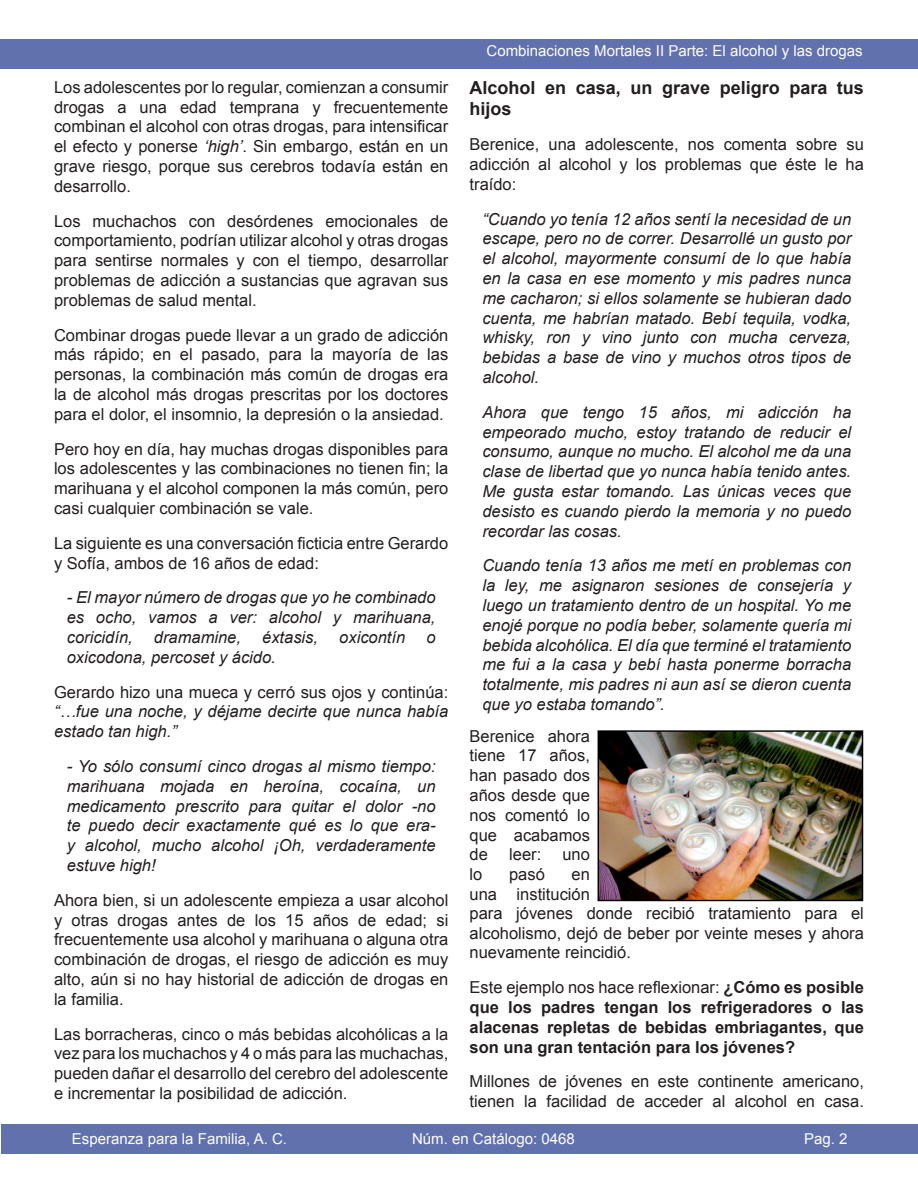
<style>
.page{position:relative;width:918px;height:1188px;background:#fff}
.page>*{position:absolute;margin:0;border:0;box-sizing:border-box;transform-origin:0 0}
.t1{font:700 18px/21.6px "Arial";color:#231f20}
.t2{font:16.5px/19.8px "Arial";color:#231f20;text-align:justify}
.t3{font:italic 16.5px/19.8px "Arial";color:#231f20;text-align:justify}
.t4{font:700 16.5px/19.8px "Arial";color:#231f20;text-align:justify}
.t5{font:15px "Arial";color:#fff}
.s1{font-style:italic}
.s2{font-style:normal}
.s3{font-weight:400}
</style>
<div class="page">
<div style="left:1px;top:1124px;width:917px;height:29px;background:#6171ae"></div>
<div style="left:0;top:39px;width:918px;height:30px;background:#6171ae"></div>
<img style="left:600px;top:732px;width:261px;height:167px">
<div style="left:598px;top:730px;width:265px;height:171px;border:1px solid #000"></div>
<p class="t2" style="left:54px;top:77px;width:396px">Los adolescentes por lo regular, comienzan a consumir drogas a una edad temprana y frecuentemente combinan el alcohol con otras drogas, para intensificar el efecto y ponerse <span class="s1">‘high’</span>. Sin embargo, están en un grave riesgo, porque sus cerebros todavía están en desarrollo.</p>
<p class="t2" style="left:54px;top:211px;width:396px">Los muchachos con desórdenes emocionales de comportamiento, podrían utilizar alcohol y otras drogas para sentirse normales y con el tiempo, desarrollar problemas de adicción a sustancias que agravan sus problemas de salud mental.</p>
<p class="t2" style="left:54px;top:325px;width:396px">Combinar drogas puede llevar a un grado de adicción más rápido; en el pasado, para la mayoría de las personas, la combinación más común de drogas era la de alcohol más drogas prescritas por los doctores para el dolor, el insomnio, la depresión o la ansiedad.</p>
<p class="t2" style="left:54px;top:439px;width:396px">Pero hoy en día, hay muchas drogas disponibles para los adolescentes y las combinaciones no tienen fin; la marihuana y el alcohol componen la más común, pero casi cualquier combinación se vale.</p>
<p class="t2" style="left:54px;top:533px;width:396px">La siguiente es una conversación ficticia entre Gerardo y Sofía, ambos de 16 años de edad:</p>
<p class="t3" style="left:67px;top:588px;width:370px">- El mayor número de drogas que yo he combinado es ocho, vamos a ver: alcohol y marihuana, coricidín,</p>
<p class="t3" style="left:154px;top:628px;width:89px">dramamine,</p>
<p class="t3" style="left:262px;top:628px;width:57px">éxtasis,</p>
<p class="t3" style="left:339px;top:628px;width:68px">oxicontín</p>
<p class="t3" style="left:426px;top:628px;width:11px">o</p>
<p class="t3" style="left:67px;top:647px;width:211px">oxicodona, percoset y ácido.</p>
<p class="t3" style="left:54px;top:682px;width:396px"><span class="s2">Gerardo hizo una mueca y cerró sus ojos y continúa: </span>“…fue una noche, y déjame decirte que nunca había estado tan high.”</p>
<p class="t3" style="left:67px;top:757px;width:370px">- Yo sólo consumí cinco drogas al mismo tiempo: marihuana mojada en heroína, cocaína, un medicamento prescrito para quitar el dolor -no te puedo decir exactamente qué es lo que era&shy;y alcohol, mucho alcohol ¡Oh, verdaderamente estuve high!</p>
<p class="t2" style="left:54px;top:890px;width:396px">Ahora bien, si un adolescente empieza a usar alcohol y otras drogas antes de los 15 años de edad; si frecuentemente usa alcohol y marihuana o alguna otra combinación de drogas, el riesgo de adicción es muy alto, aún si no hay historial de adicción de drogas en la familia.</p>
<p class="t2" style="left:54px;top:1024px;width:396px">Las borracheras, cinco o más bebidas alcohólicas a la vez para los muchachos y 4 o más para las muchachas, pueden dañar el desarrollo del cerebro del adolescente e incrementar la posibilidad de adicción.</p>
<p class="t5" style="left:487px;top:41px;width:377px">Combinaciones Mortales II Parte: El alcohol y las drogas</p>
<p class="t1" style="left:470px;top:77px;width:396px">Alcohol en casa, un grave peligro para tus hijos</p>
<p class="t2" style="left:470px;top:135px;width:396px">Berenice, una adolescente, nos comenta sobre su adicción al alcohol y los problemas que éste le ha traído:</p>
<p class="t3" style="left:482px;top:209px;width:370px">“Cuando yo tenía 12 años sentí la necesidad de un escape, pero no de correr. Desarrollé un gusto por el alcohol, mayormente consumí de lo que había en la casa en ese momento y mis padres nunca me cacharon; si ellos solamente se hubieran dado cuenta, me habrían matado. Bebí tequila, vodka, whisky, ron y vino junto con mucha cerveza, bebidas a base de vino y muchos otros tipos de alcohol.</p>
<p class="t3" style="left:482px;top:402px;width:370px">Ahora que tengo 15 años, mi adicción ha empeorado mucho, estoy tratando de reducir el consumo, aunque no mucho. El alcohol me da una clase de libertad que yo nunca había tenido antes.<br>Me gusta estar tomando. Las únicas veces que desisto es cuando pierdo la memoria y no puedo recordar las cosas.</p>
<p class="t3" style="left:482px;top:556px;width:370px">Cuando tenía 13 años me metí en problemas con la ley, me asignaron sesiones de consejería y luego un tratamiento dentro de un hospital. Yo me enojé porque no podía beber, solamente quería mi bebida alcohólica. El día que terminé el tratamiento me fui a la casa y bebí hasta ponerme borracha totalmente, mis padres ni aun así se dieron cuenta que yo estaba tomando”.</p>
<p class="t2" style="left:470px;top:726px;width:122px">Berenice ahora tiene 17 años, han pasado dos años desde que nos comentó lo que acabamos de</p>
<p class="t2" style="left:509px;top:845px;width:34px">leer:</p>
<p class="t2" style="left:562px;top:845px;width:29px">uno</p>
<p class="t2" style="left:470px;top:865px;width:14px">lo</p>
<p class="t2" style="left:509px;top:865px;width:37px">pasó</p>
<p class="t2" style="left:470px;top:865px;width:122px;text-align:right">en<br>una institución</p>
<p class="t2" style="left:470px;top:903px;width:396px">para jóvenes donde recibió tratamiento para el alcoholismo, dejó de beber por veinte meses y ahora nuevamente reincidió.</p>
<p class="t4" style="left:470px;top:978px;width:396px"><span class="s3">Este ejemplo nos hace reflexionar:</span> ¿Cómo es posible que los padres tengan los refrigeradores o las alacenas repletas de bebidas embriagantes, que son una gran tentación para los jóvenes?</p>
<p class="t2" style="left:470px;top:1072px;width:396px">Millones de jóvenes en este continente americano, tienen la facilidad de acceder al alcohol en casa.</p>
<p class="t5" style="left:72px;top:1129px;width:217px">Esperanza para la Familia, A. C.</p>
<p class="t5" style="left:412px;top:1129px;width:164px">Núm. en Catálogo: 0468</p>
<p class="t5" style="left:804px;top:1129px;width:45px">Pag. 2</p>
</div>
